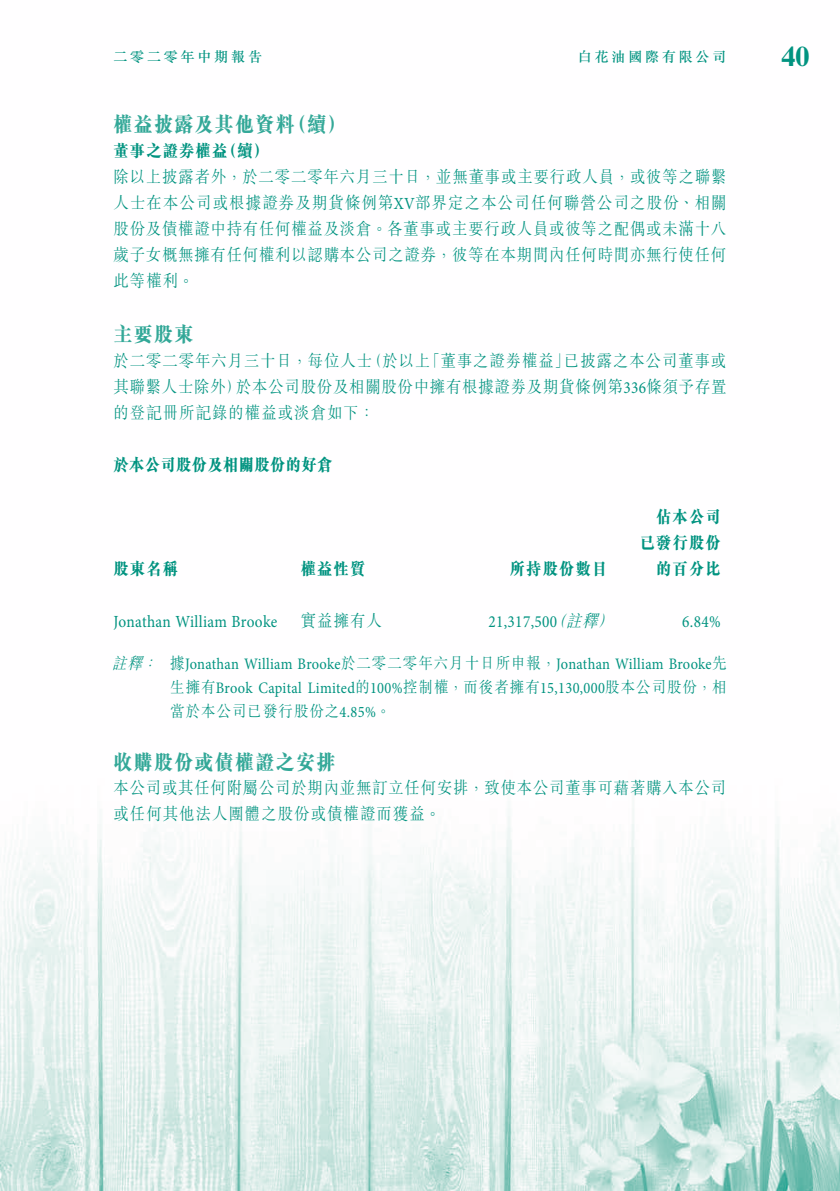
<style>
.page{position:relative;width:840px;height:1191px;background:#fff}
.page>*{position:absolute;margin:0;border:0;box-sizing:border-box;transform-origin:0 0}
.t1{font:700 28px "Times New Roman MT Std";color:#009380}
._01_H1{font:800 21px "M Sung HK";letter-spacing:.07em;color:#33a898;scale:.9 1}
._00_txt{font:300 17px/26px "M Sung HK";letter-spacing:.055em;color:#009380;scale:.9 1}
._50_Table_txt{font:17px "Minion Pro";letter-spacing:.02em;color:#009380;scale:.9 1}
._50_Table_txt-2{font:800 17px "M Sung HK";letter-spacing:.07em;color:#009380;scale:.9 1}
._00_txt-2{font:300 17px/26px "M Sung HK";letter-spacing:.075em;color:#009380;scale:.9 1}
._02_H2{font:800 17px "M Sung HK";letter-spacing:.02em;color:#009380;scale:.9 1}
._02_H2-2{font:800 17px "M Sung HK";letter-spacing:.07em;color:#009380;scale:.9 1}
._50_Table_txt-3{font:300 17px "M Sung HK";letter-spacing:.075em;color:#009380;scale:.9 1}
._50_Table_txt-4{font:italic 300 17px "M Sung HK";color:#009380;scale:.9 1}
._06_Notes{font:16px/24px "Minion Pro";letter-spacing:.02em;color:#009380;scale:.9 1}
._06_Notes-2{font:italic 300 16px "M Sung HK";color:#009380;scale:.9 1}
.t2{font:500 14px "M Sung HK";letter-spacing:.2em;color:#009380}
.s1{font-family:"Minion Pro";font-weight:400}
.s2{font-family:"M Sung HK";font-weight:300}
</style>
<div class="page">
<img style="left:0;top:808px;width:839px;height:383px">
<p class="t2" style="left:113px;top:47px;width:150px">二零二零年中期報告</p>
<p class="t2" style="left:577px;top:47px;width:150px">白花油國際有限公司</p>
<p class="_01_H1" style="left:113px;top:110px;width:203px">權益披露及其他資料</p>
<p class="_02_H2" style="left:222px;top:138px;width:53px">（續(</p>
<p class="_01_H1" style="left:288px;top:110px;width:65px">（續(</p>
<p class="_02_H2-2" style="left:113px;top:138px;width:128px">董事之證券權益</p>
<p class="_00_txt" style="left:113px;top:163px;width:682px;text-align:justify">除以上披露者外，於二零二零年六月三十日，並無董事或主要行政人員，或彼等之聯繫人士在本公司或根據證券及期貨條例第<span class="s1">XV</span>部界定之本公司任何聯營公司之股份、相關股份及債權證中持有任何權益及淡倉。各董事或主要行政人員或彼等之配偶或未滿十八歲子女概無擁有任何權利以認購本公司之證券，彼等在本期間內任何時間亦無行使任何此等權利。</p>
<p class="_01_H1" style="left:113px;top:320px;width:90px">主要股東</p>
<p class="_00_txt" style="left:564px;top:347px;width:181px">已披露之本公司董事或</p>
<p class="_00_txt" style="left:425px;top:347px;width:162px">「董事之證劵權益」</p>
<p class="_00_txt" style="left:236px;top:347px;width:546px;text-indent:-122px">於二零二零年六月三十日，每位人士<br>於本公司股份及相關股份中擁有根據證劵及期貨條例第<span class="s1">336</span>條須予存置</p>
<p class="_00_txt" style="left:366px;top:347px;width:72px">（於以上</p>
<p class="_00_txt-2" style="left:113px;top:373px;width:291px">其聯繫人士除外）<br>的登記冊所記錄的權益或淡倉如下：</p>
<p class="_02_H2" style="left:113px;top:452px;width:244px">於本公司股份及相關股份的好倉</p>
<p class="_50_Table_txt-2" style="left:656px;top:504px;width:73px">佔本公司</p>
<p class="_50_Table_txt-2" style="left:639px;top:530px;width:91px">已發行股份</p>
<p class="_50_Table_txt-2" style="left:656px;top:556px;width:73px">的百分比</p>
<p class="_50_Table_txt" style="left:682px;top:610px;width:44px">6.84%</p>
<p class="_50_Table_txt-2" style="left:509px;top:556px;width:110px">所持股份數目</p>
<p class="_50_Table_txt-2" style="left:113px;top:556px;width:73px">股東名稱</p>
<p class="_50_Table_txt-2" style="left:300px;top:556px;width:73px">權益性質</p>
<p class="_50_Table_txt-3" style="left:300px;top:608px;width:91px">實益擁有人</p>
<p class="_50_Table_txt-4" style="left:565px;top:608px;width:43px">註釋</p>
<p class="_50_Table_txt-4" style="left:550px;top:608px;width:25px">（</p>
<p class="_50_Table_txt-4" style="left:597px;top:608px;width:25px">(</p>
<p class="_50_Table_txt" style="left:113px;top:610px;width:183px">Jonathan William Brooke</p>
<p class="_06_Notes" style="left:170px;top:652px;width:619px"><span class="s2">據</span>Jonathan William Brooke<span class="s2">於二零二零年六月十日所申報，</span>Jonathan William Brooke<span class="s2">先</span></p>
<p class="_50_Table_txt" style="left:488px;top:610px;width:78px">21,317,500</p>
<p class="_06_Notes-2" style="left:112px;top:652px;width:41px">註釋</p>
<p class="_06_Notes-2" style="left:142px;top:652px;width:24px">：</p>
<p class="_06_Notes" style="left:170px;top:676px;width:619px"><span class="s2">生擁有</span>Brook Capital Limited<span class="s2">的</span>100%<span class="s2">控制權，而後者擁有</span>15,130,000<span class="s2">股本公司股份，相當於本公司已發行股份之</span>4.85%<span class="s2">。</span></p>
<p class="_01_H1" style="left:113px;top:747px;width:248px">收購股份或債權證之安排</p>
<p class="_00_txt" style="left:113px;top:774px;width:682px">本公司或其任何附屬公司於期內並無訂立任何安排，致使本公司董事可藉著購入本公司或任何其他法人團體之股份或債權證而獲益。</p>
<h1 class="t1" style="left:780px;top:39px;width:29px">40</h1>
</div>
